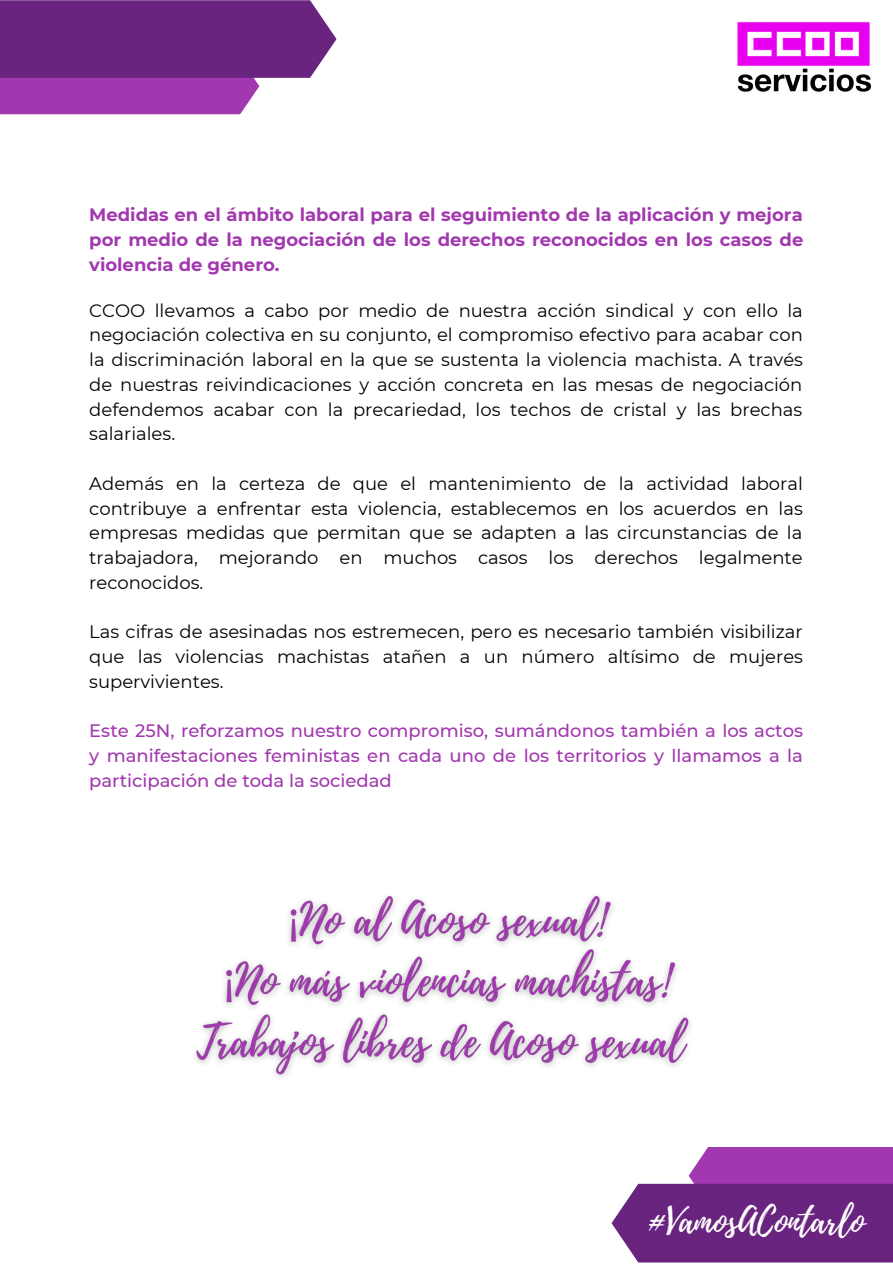
<style>
.page{position:relative;width:893px;height:1264px;background:#fff}
.page>*{position:absolute;margin:0;border:0;box-sizing:border-box;transform-origin:0 0}
.t1{font:35.25px "Playlist Script";color:#fff}
.t2{font:18px/24.8px "Montserrat";color:#000;text-align:justify}
.t3{font:500 18px/24.8px "Montserrat";color:#a238af;text-align:justify}
.t4{font:700 18px/24.8px "Montserrat";color:#a238af;text-align:justify}
</style>
<div class="page">
<svg style="left:0;top:0;width:336px;height:114px"></svg>
<svg style="left:611px;top:1147px;width:281px;height:115px"></svg>
<img style="left:737px;top:21px;width:134px;height:68px">
<img style="left:737px;top:68px;width:133px;height:24px">
<img style="left:195px;top:896px;width:496px;height:182px">
<p class="t4" style="left:89px;top:202px;width:715px">Medidas en el ámbito laboral para el seguimiento de la aplicación y mejora por medio de la negociación de los derechos reconocidos en los casos de violencia de género.</p>
<p class="t2" style="left:89px;top:298px;width:715px">CCOO llevamos a cabo por medio de nuestra acción sindical y con ello la negociación colectiva en su conjunto, el compromiso efectivo para acabar con la discriminación laboral en la que se sustenta la violencia machista. A través de nuestras reivindicaciones y acción concreta en las mesas de negociación defendemos acabar con la precariedad, los techos de cristal y las brechas salariales.</p>
<p class="t2" style="left:89px;top:471px;width:715px">Además en la certeza de que el mantenimiento de la actividad laboral contribuye a enfrentar esta violencia, establecemos en los acuerdos en las empresas medidas que permitan que se adapten a las circunstancias de la trabajadora, mejorando en muchos casos los derechos legalmente reconocidos.</p>
<p class="t2" style="left:89px;top:619px;width:715px">Las cifras de asesinadas nos estremecen, pero es necesario también visibilizar que las violencias machistas atañen a un número altísimo de mujeres supervivientes.</p>
<p class="t3" style="left:89px;top:718px;width:715px">Este 25N, reforzamos nuestro compromiso, sumándonos también a los actos y manifestaciones feministas en cada uno de los territorios y llamamos a la participación de toda la sociedad</p>
<h1 class="t1" style="left:647px;top:1195px;width:218px">#VamosAContarlo</h1>
</div>
